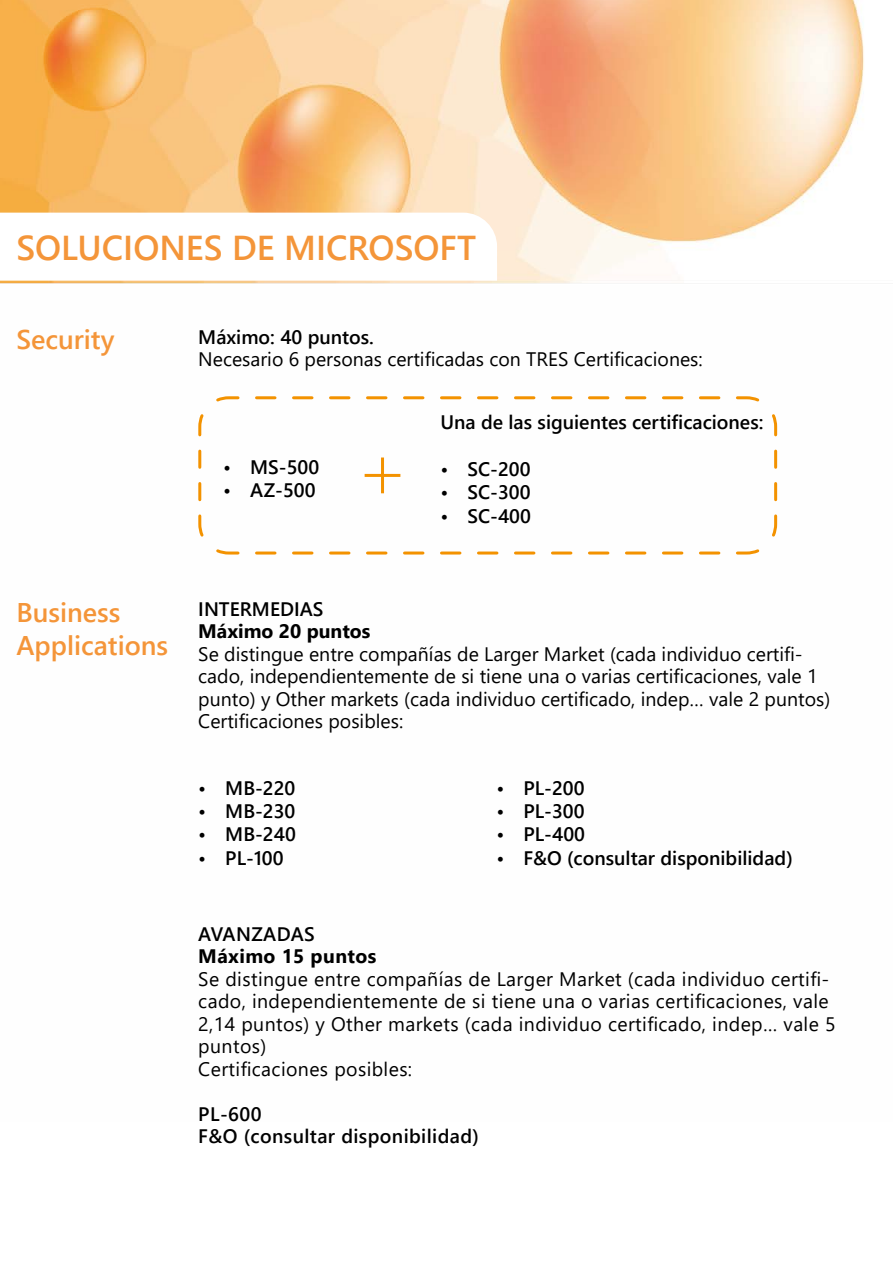
<style>
.page{position:relative;width:893px;height:1263px;background:#fff}
.page>*{position:absolute;margin:0;border:0;box-sizing:border-box;transform-origin:0 0}
.t1{font:600 34.5px "Segoe UI";color:#f49539}
.t2{font:600 27px/32.4px "Segoe UI";color:#f49539}
.t3{font:19.5px/22.5px "Segoe UI";color:#000}
.t4{font:19.5px/22.5px "Segoe UI";letter-spacing:.02em;color:#000}
.t5{font:600 19.5px "Segoe UI";color:#000}
.t6{font:600 19.5px/22.5px "Segoe UI";letter-spacing:.02em;color:#000}
.t7{font:700 19.5px "Segoe UI";letter-spacing:.01em;color:#000}
</style>
<div class="page">
<img style="left:0;top:0;width:864px;height:284px">
<svg style="left:198px;top:396px;width:580px;height:159px"></svg>
<hr style="left:381px;top:457px;width:3px;height:36px;background:#f39200">
<hr style="left:365px;top:474px;width:35px;height:3px;background:#f39200">
<svg style="left:0;top:213px;width:497px;height:68px"></svg>
<h1 class="t1" style="left:16px;top:216px;width:461px">SOLUCIONES DE MICROSOFT</h1>
<h2 class="t2" style="left:16px;top:321px;width:99px">Security</h2>
<p class="t5" style="left:198px;top:318px;width:177px">Máximo: 40 puntos.</p>
<p class="t3" style="left:198px;top:346px;width:506px">Necesario 6 personas certificadas con TRES Certificaciones:</p>
<p class="t5" style="left:223px;top:448px;width:97px">• MS-500</p>
<p class="t5" style="left:223px;top:472px;width:94px">• AZ-500</p>
<p class="t5" style="left:440px;top:404px;width:324px">Una de las siguientes certificaciones:</p>
<p class="t5" style="left:440px;top:451px;width:92px">• SC-200</p>
<p class="t5" style="left:440px;top:474px;width:92px">• SC-300</p>
<p class="t5" style="left:440px;top:497px;width:92px">• SC-400</p>
<h2 class="t2" style="left:16px;top:594px;width:153px">Business<br>Applications</h2>
<p class="t5" style="left:198px;top:591px;width:127px">INTERMEDIAS</p>
<p class="t7" style="left:198px;top:613px;width:174px">Máximo 20 puntos</p>
<p class="t3" style="left:198px;top:641px;width:633px">Se distingue entre compañías de Larger Market (cada individuo certifi&shy;cado, independientemente de si tiene una o varias certificaciones, vale 1 punto) y Other markets (cada individuo certificado, indep… vale 2 puntos)<br>Certificaciones posibles:</p>
<p class="t5" style="left:198px;top:769px;width:99px">• MB-220</p>
<p class="t5" style="left:198px;top:793px;width:99px">• MB-230</p>
<p class="t5" style="left:198px;top:816px;width:99px">• MB-240</p>
<p class="t5" style="left:198px;top:839px;width:87px">• PL-100</p>
<p class="t5" style="left:496px;top:769px;width:90px">• PL-200</p>
<p class="t5" style="left:496px;top:793px;width:90px">• PL-300</p>
<p class="t5" style="left:496px;top:816px;width:90px">• PL-400</p>
<p class="t5" style="left:496px;top:839px;width:298px">• F&amp;O (consultar disponibilidad)</p>
<p class="t6" style="left:198px;top:921px;width:118px">AVANZADAS</p>
<p class="t7" style="left:198px;top:938px;width:179px">Máximo 15 puntos</p>
<p class="t4" style="left:198px;top:966px;width:639px">Se distingue entre compañías de Larger Market (cada individuo certifi&shy;cado, independientemente de si tiene una o varias certificaciones, vale 2,14 puntos) y Other markets (cada individuo certificado, indep… vale 5 puntos)<br>Certificaciones posibles:</p>
<p class="t6" style="left:198px;top:1101px;width:282px">PL-600<br>F&amp;O (consultar disponibilidad)</p>
</div>
